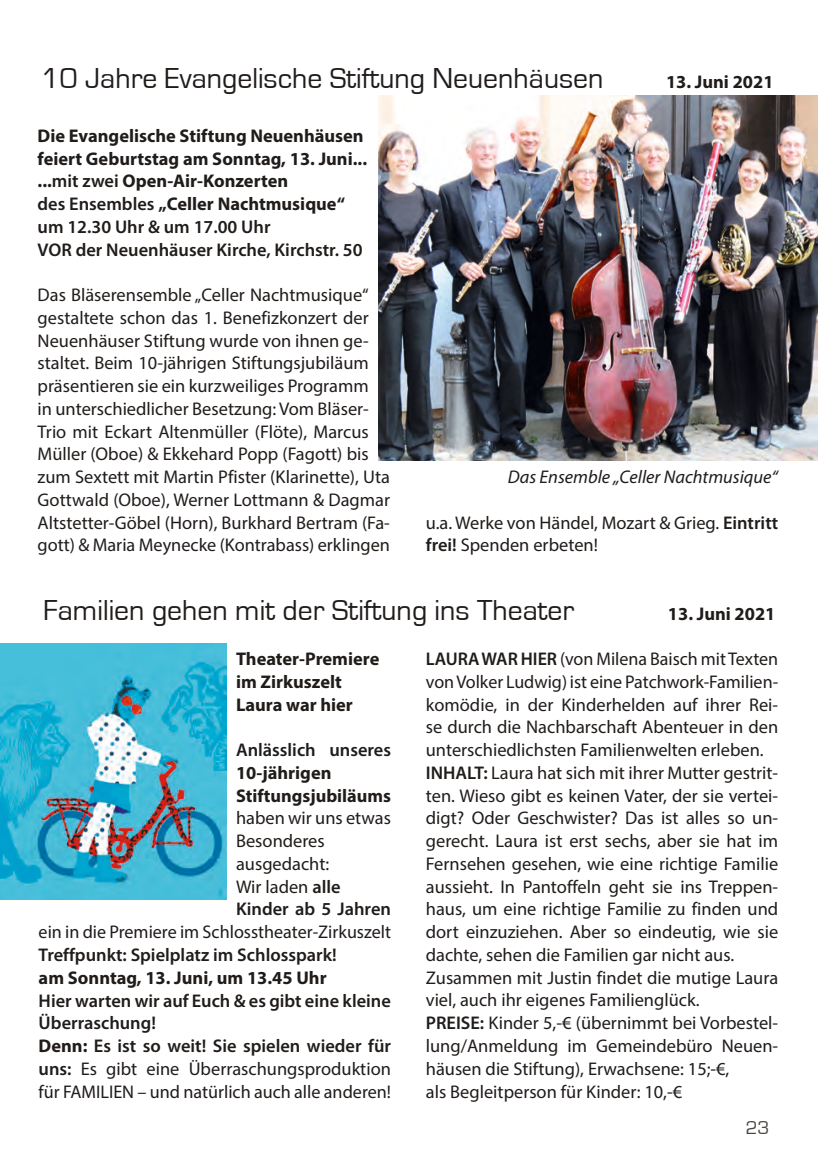
<style>
.page{position:relative;width:819px;height:1166px;background:#fff}
.page>*{position:absolute;margin:0;border:0;box-sizing:border-box;transform-origin:0 0}
.t1{font:29.75px "Eurostile";color:#201c1a}
.t2{font:19.25px "Eurostile";color:#484440}
.t3{font:18.38px/22.8px "Myriad Pro";color:#201c1a}
.t4{font:700 18.38px/22.8px "Myriad Pro";color:#201c1a}
.t5{font:600 18.38px/22.8px "Myriad Pro";color:#201c1a}
.t6{font:italic 18.38px "Myriad Pro";color:#201c1a}
.s1{font-weight:600}
.s2{font-weight:700}
.s3{font-weight:400}
</style>
<div class="page">
<img style="left:378px;top:95px;width:439px;height:365px">
<img style="left:0;top:643px;width:226px;height:256px">
<h1 class="t1" style="left:41px;top:62px;width:563px">10 Jahre Evangelische Stiftung Neuenhäusen</h1>
<p class="t4" style="left:666px;top:70px;width:109px">13. Juni 2021</p>
<p class="t4" style="left:38px;top:124px;width:331px">Die Evangelische Stiftung Neuenhäusen feiert Geburtstag am Sonntag, 13. Juni... ...<span class="s1">mit zwei</span> Open-Air-Konzerten<br><span class="s1">des Ensembles</span> „Celler Nachtmusique“ <span class="s1">um 12.30 Uhr &amp; um 17.00 Uhr<br>VOR der Neuenhäuser Kirche, Kirchstr. 50</span></p>
<p class="t3" style="left:38px;top:283px;width:354px">Das Bläserensemble „Celler Nachtmusique“ gestaltete schon das 1. Benefizkonzert der Neuenhäuser Stiftung wurde von ihnen ge&shy;staltet. Beim 10-jährigen Stiftungsjubiläum präsentieren sie ein kurzweiliges Programm<br>in unterschiedlicher Besetzung: Vom Bläser-Trio mit Eckart Altenmüller (Flöte), Marcus Müller (Oboe) &amp; Ekkehard Popp (Fagott) bis zum Sextett mit Martin Pfister (Klarinette), Uta Gottwald (Oboe), Werner Lottmann &amp; Dagmar Altstetter-Göbel (Horn), Burkhard Bertram (Fa&shy;gott) &amp; Maria Meynecke (Kontrabass) erklingen</p>
<p class="t6" style="left:507px;top:466px;width:271px">Das Ensemble „Celler Nachtmusique“</p>
<p class="t3" style="left:426px;top:511px;width:354px">u.a. Werke von Händel, Mozart &amp; Grieg. <span class="s1">Eintritt frei!</span> Spenden erbeten!</p>
<h1 class="t1" style="left:43px;top:594px;width:532px">Familien gehen mit der Stiftung ins Theater</h1>
<p class="t4" style="left:668px;top:602px;width:109px">13. Juni 2021</p>
<p class="t4" style="left:236px;top:647px;width:145px">Theater-Premiere im Zirkuszelt<br>Laura war hier</p>
<p class="t5" style="left:236px;top:738px;width:156px">Anlässlich unseres</p>
<p class="t4" style="left:236px;top:761px;width:156px">10-jährigen<br>Stiftungsjubiläums</p>
<p class="t3" style="left:236px;top:806px;width:156px">haben wir uns etwas<br>Besonderes ausgedacht:<br>Wir laden <span class="s1">alle<br>Kinder ab 5 Jahren</span></p>
<p class="t3" style="left:39px;top:920px;width:354px">ein in die Premiere im Schlosstheater-Zirkuszelt</p>
<p class="t5" style="left:39px;top:943px;width:299px">Treffpunkt: Spielplatz im Schlosspark!</p>
<p class="t4" style="left:39px;top:965px;width:289px">am Sonntag, 13. Juni, um 13.45 Uhr</p>
<p class="t5" style="left:39px;top:988px;width:354px">Hier warten wir auf Euch &amp; es gibt eine kleine Überraschung!<br><span class="s2">Denn:</span> Es ist so weit! Sie spielen wieder für uns: <span class="s3">Es gibt eine Überraschungsproduktion für FAMILIEN – und natürlich auch alle anderen!</span></p>
<p class="t3" style="left:426px;top:647px;width:354px"><span class="s1">LAURA WAR HIER</span> (von Milena Baisch mit Texten von Volker Ludwig) ist eine Patchwork-Familien&shy;komödie, in der Kinderhelden auf ihrer Rei&shy;se durch die Nachbarschaft Abenteuer in den unterschiedlichsten Familienwelten erleben.<br><span class="s1">INHALT:</span> Laura hat sich mit ihrer Mutter gestrit&shy;ten. Wieso gibt es keinen Vater, der sie vertei&shy;digt? Oder Geschwister? Das ist alles so un&shy;gerecht. Laura ist erst sechs, aber sie hat im Fernsehen gesehen, wie eine richtige Familie aussieht. In Pantoffeln geht sie ins Treppen&shy;haus, um eine richtige Familie zu finden und dort einzuziehen. Aber so eindeutig, wie sie dachte, sehen die Familien gar nicht aus.<br>Zusammen mit Justin findet die mutige Laura viel, auch ihr eigenes Familienglück.<br><span class="s1">PREISE:</span> Kinder 5,-€ (übernimmt bei Vorbestel&shy;lung/Anmeldung im Gemeindebüro Neuen&shy;häusen die Stiftung), Erwachsene: 15;-€,<br>als Begleitperson für Kinder: 10,-€</p>
<p class="t2" style="left:745px;top:1117px;width:25px">23</p>
</div>
